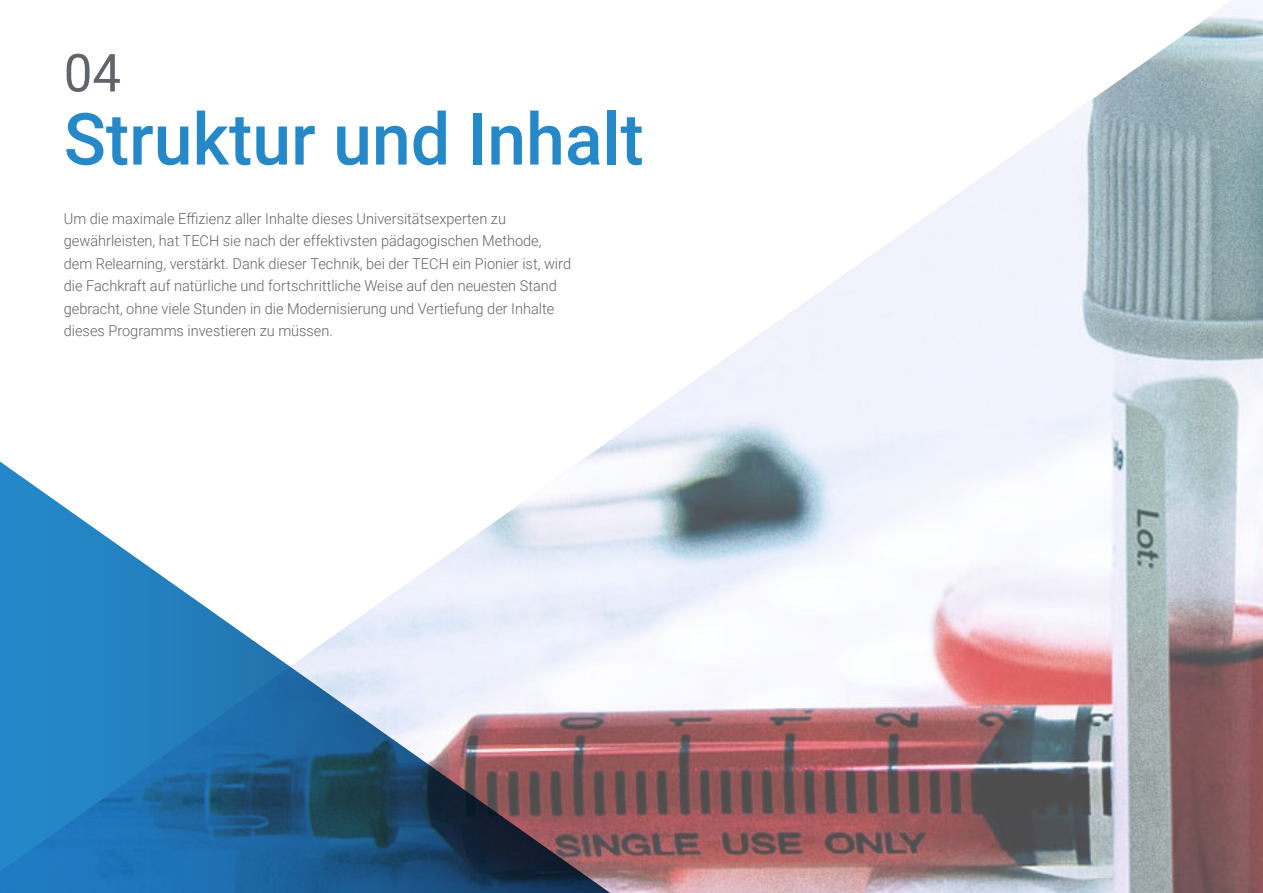
<style>
.page{position:relative;width:1263px;height:893px;background:#fff}
.page>*{position:absolute;margin:0;border:0;box-sizing:border-box;transform-origin:0 0}
.t1{font:500 72px "Roboto";color:#2488c9}
.t2{font:52.5px "Roboto";color:#61646a}
.t3{font:300 15px/22.5px "Roboto";color:#61646a}
</style>
<div class="page">
<img style="left:602px;top:0;width:661px;height:893px">
<svg style="left:0;top:446px;width:640px;height:447px"></svg>
<h2 class="t2" style="left:64px;top:36px;width:59px">04</h2>
<h1 class="t1" style="left:64px;top:89px;width:581px">Struktur und Inhalt</h1>
<p class="t3" style="left:64px;top:207px;width:509px">Um die maximale Effizienz aller Inhalte dieses Universitätsexperten zu gewährleisten, hat TECH sie nach der effektivsten pädagogischen Methode, dem Relearning, verstärkt. Dank dieser Technik, bei der TECH ein Pionier ist, wird die Fachkraft auf natürliche und fortschrittliche Weise auf den neuesten Stand gebracht, ohne viele Stunden in die Modernisierung und Vertiefung der Inhalte dieses Programms investieren zu müssen.</p>
</div>
